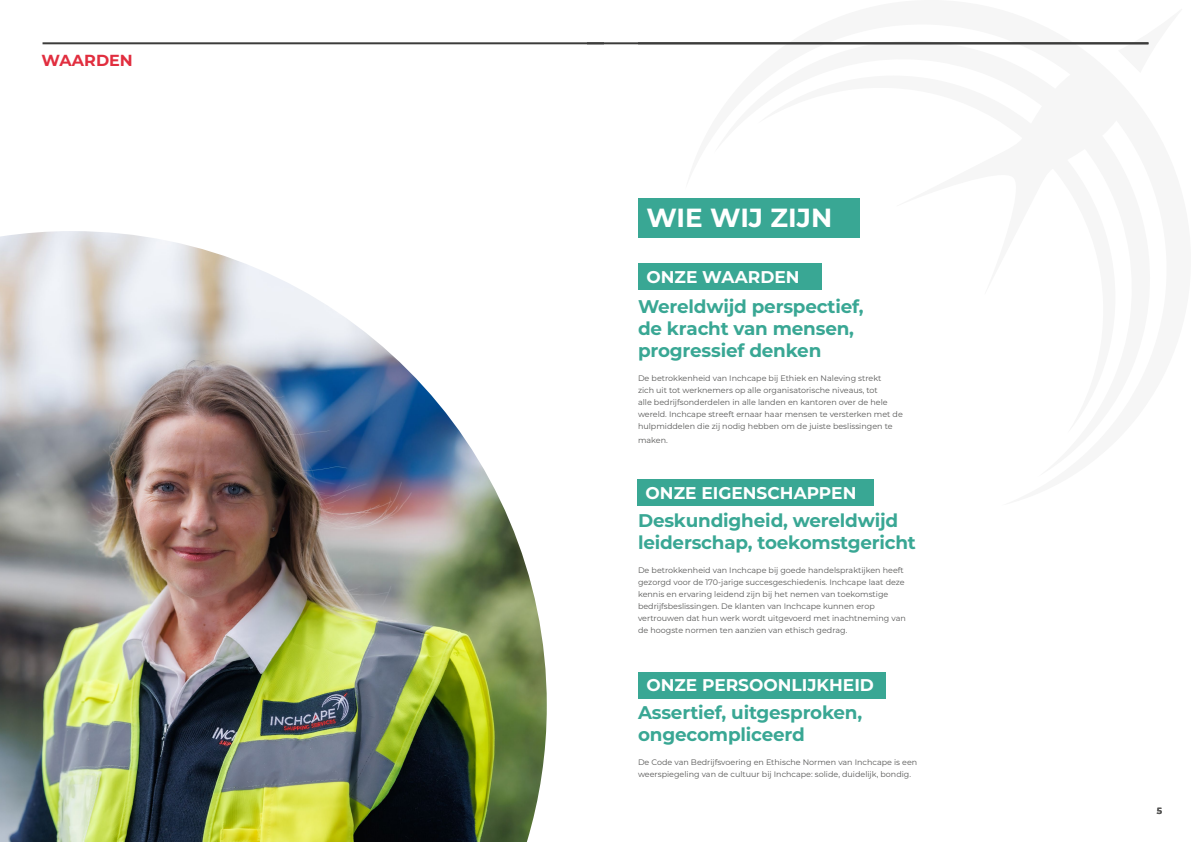
<style>
.page{position:relative;width:1191px;height:842px;background:#fff}
.page>*{position:absolute;margin:0;border:0;box-sizing:border-box;transform-origin:0 0}
.t1{font:700 26.2px "Montserrat";color:#fff}
.t2{font:700 18.4px/22px "Montserrat";letter-spacing:-.01em;color:#39a794}
.t3{font:700 17px "Montserrat";color:#fff}
.t4{font:700 16px "Montserrat";color:#e12e3f}
.t5{font:700 9px "Montserrat";color:#575756}
.t6{font:8px/12px "Montserrat";color:#575756}
</style>
<div class="page">
<svg style="left:1118px;top:42px;width:31px;height:3px"></svg>
<img style="left:0;top:231px;width:547px;height:611px">
<hr style="left:43px;top:42px;width:561px;height:2px;background:#3c3c3b">
<hr style="left:587px;top:42px;width:561px;height:2px;background:#3c3c3b">
<div style="left:638px;top:198px;width:221px;height:40px;background:#39a794"></div>
<div style="left:638px;top:672px;width:248px;height:26px;background:#39a794"></div>
<div style="left:638px;top:264px;width:183px;height:26px;background:#39a794"></div>
<div style="left:637px;top:479px;width:237px;height:27px;background:#39a794"></div>
<h3 class="t4" style="left:41px;top:48px;width:93px">WAARDEN</h3>
<h1 class="t1" style="left:646px;top:199px;width:187px">WIE WIJ ZIJN</h1>
<h3 class="t3" style="left:646px;top:265px;width:154px">ONZE WAARDEN</h3>
<h2 class="t2" style="left:638px;top:294px;width:227px">Wereldwijd perspectief, de kracht van mensen, progressief denken</h2>
<p class="t6" style="left:638px;top:371px;width:266px">De betrokkenheid van Inchcape bij Ethiek en Naleving strekt<br>zich uit tot werknemers op alle organisatorische niveaus, tot<br>alle bedrijfsonderdelen in alle landen en kantoren over de hele wereld. Inchcape streeft ernaar haar mensen te versterken met de hulpmiddelen die zij nodig hebben om de juiste beslissingen te</p>
<p class="t6" style="left:638px;top:434px;width:31px">maken.</p>
<h3 class="t3" style="left:645px;top:481px;width:212px">ONZE EIGENSCHAPPEN</h3>
<h2 class="t2" style="left:638px;top:508px;width:279px">Deskundigheid, wereldwijd leiderschap, toekomstgericht</h2>
<p class="t6" style="left:638px;top:564px;width:269px">De betrokkenheid van Inchcape bij goede handelspraktijken heeft gezorgd voor de 170-jarige succesgeschiedenis. Inchcape laat deze kennis en ervaring leidend zijn bij het nemen van toekomstige bedrijfsbeslissingen. De klanten van Inchcape kunnen erop vertrouwen dat hun werk wordt uitgevoerd met inachtneming van de hoogste normen ten aanzien van ethisch gedrag.</p>
<h3 class="t3" style="left:646px;top:673px;width:229px">ONZE PERSOONLIJKHEID</h3>
<h2 class="t2" style="left:638px;top:700px;width:226px">Assertief, uitgesproken, ongecompliceerd</h2>
<p class="t6" style="left:638px;top:755px;width:281px">De Code van Bedrijfsvoering en Ethische Normen van Inchcape is een weerspiegeling van de cultuur bij Inchcape: solide, duidelijk, bondig.</p>
<p class="t5" style="left:1157px;top:804px;width:7px">5</p>
</div>
